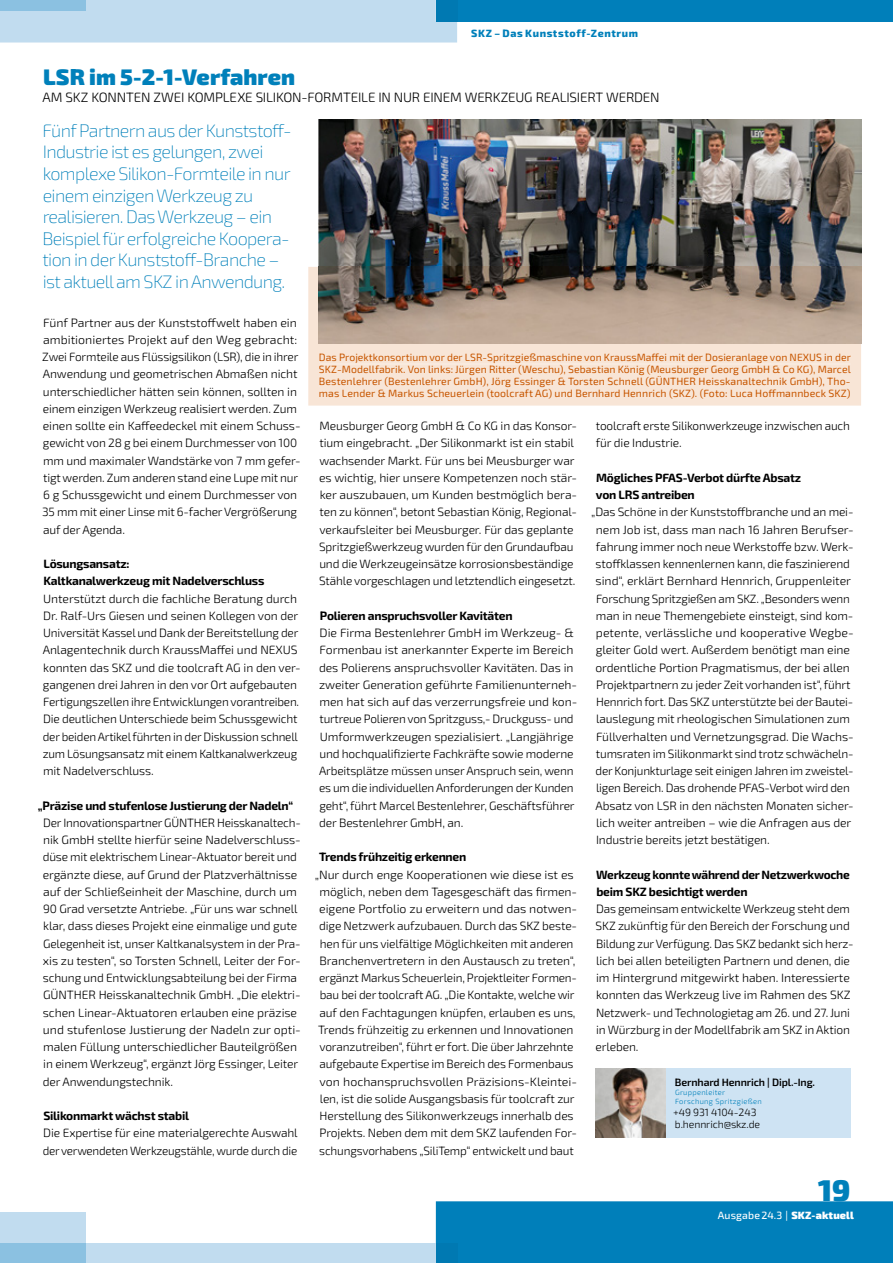
<style>
.page{position:relative;width:893px;height:1263px;background:#fff}
.page>*{position:absolute;margin:0;border:0;box-sizing:border-box;transform-origin:0 0}
.t1{font:900 30px "Exo 2";color:#0080ba}
.t2{font:900 22.5px "Exo 2";letter-spacing:.005em;color:#0080ba}
.t3{font:200 18px/21.6px "Exo 2";letter-spacing:-.035em;color:#0080ba}
.t4{font:300 13.5px "Exo 2";letter-spacing:-.015em;color:#000}
.t5{font:300 12px/17.2px "Exo 2";letter-spacing:-.01em;color:#000}
.t6{font:700 12px/17.2px "Exo 2";letter-spacing:-.02em;color:#000}
.t7{font:10.5px/12px "Exo 2";letter-spacing:.01em;color:#c75600;text-align:justify}
.t8{font:300 10.5px/12px "Exo 2";letter-spacing:-.01em;color:#000}
.t9{font:600 10.5px "Exo 2";letter-spacing:-.01em;color:#000}
.t10{font:800 10.5px "Exo 2";letter-spacing:.055em;color:#0080ba}
.t11{font:500 10.5px "Exo 2";letter-spacing:.01em;color:#fff}
.t12{font:300 7.5px/9px "Exo 2";letter-spacing:.04em;color:#0080ba}
.s1{font-weight:900}
</style>
<div class="page">
<div style="left:436px;top:1201px;width:457px;height:62px;background:#007fba"></div>
<div style="left:85px;top:1244px;width:351px;height:19px;background:#c1dcef"></div>
<div style="left:436px;top:1244px;width:21px;height:19px;background:#0079b2"></div>
<div style="left:0;top:0;width:457px;height:43px;background:#c1dcef"></div>
<div style="left:457px;top:0;width:436px;height:21px;background:#007fba"></div>
<div style="left:436px;top:0;width:21px;height:21px;background:#0079b2"></div>
<div style="left:0;top:1212px;width:85px;height:32px;background:#c1dcef"></div>
<div style="left:0;top:1244px;width:85px;height:19px;background:#8bc1e1"></div>
<div style="left:0;top:0;width:85px;height:11px;background:#8bc1e1"></div>
<div style="left:595px;top:1068px;width:255px;height:69px;background:#cee3f3"></div>
<img style="left:595px;top:1068px;width:70px;height:69px">
<img style="left:319px;top:120px;width:542px;height:147px">
<svg style="left:308px;top:267px;width:553px;height:139px;background:#ab9b8d"></svg>
<div style="left:320px;top:353px;width:530px;height:10px;background:#f8e5d6"></div>
<div style="left:319px;top:365px;width:532px;height:10px;background:#f8e5d6"></div>
<div style="left:320px;top:376px;width:530px;height:11px;background:#f8e5d6"></div>
<div style="left:320px;top:389px;width:530px;height:10px;background:#f8e5d6"></div>
<p class="t10" style="left:471px;top:25px;width:168px">SKZ – Das Kunststoff-Zentrum</p>
<h2 class="t2" style="left:43px;top:59px;width:253px">LSR im 5-2-1-Verfahren</h2>
<p class="t4" style="left:42px;top:88px;width:619px">AM SKZ KONNTEN ZWEI KOMPLEXE SILIKON-FORMTEILE IN NUR EINEM WERKZEUG REALISIERT WERDEN</p>
<p class="t3" style="left:42px;top:119px;width:251px">Fünf Partnern aus der Kunststoff-<br>Industrie ist es gelungen, zwei komplexe Silikon-Formteile in nur einem einzigen Werkzeug zu realisieren. Das Werkzeug – ein<br>Beispiel für erfolgreiche Koopera&shy;tion in der Kunststoff-Branche – ist aktuell am SKZ in Anwendung.</p>
<p class="t5" style="left:42px;top:313px;width:260px">Fünf Partner aus der Kunststoffwelt haben ein ambitioniertes Projekt auf den Weg gebracht:<br>Zwei Formteile aus Flüssigsilikon (LSR), die in ihrer Anwendung und geometrischen Abmaßen nicht unterschiedlicher hätten sein können, sollten in einem einzigen Werkzeug realisiert werden. Zum einen sollte ein Kaffeedeckel mit einem Schuss&shy;gewicht von 28 g bei einem Durchmesser von 100 mm und maximaler Wandstärke von 7 mm gefer&shy;tigt werden. Zum anderen stand eine Lupe mit nur 6 g Schussgewicht und einem Durchmesser von 35 mm mit einer Linse mit 6-facher Vergrößerung auf der Agenda.</p>
<p class="t6" style="left:43px;top:555px;width:222px">Lösungsansatz:<br>Kaltkanalwerkzeug mit Nadelverschluss</p>
<p class="t5" style="left:43px;top:589px;width:259px">Unterstützt durch die fachliche Beratung durch Dr. Ralf-Urs Giesen und seinen Kollegen von der Universität Kassel und Dank der Bereitstellung der Anlagentechnik durch KraussMaffei und NEXUS konnten das SKZ und die toolcraft AG in den ver&shy;gangenen drei Jahren in den vor Ort aufgebauten Fertigungszellen ihre Entwicklungen vorantreiben.<br>Die deutlichen Unterschiede beim Schussgewicht der beiden Artikel führten in der Diskussion schnell zum Lösungsansatz mit einem Kaltkanalwerkzeug mit Nadelverschluss.</p>
<p class="t6" style="left:38px;top:796px;width:257px">„Präzise und stufenlose Justierung der Nadeln“</p>
<p class="t5" style="left:43px;top:814px;width:260px">Der Innovationspartner GÜNTHER Heisskanaltech&shy;nik GmbH stellte hierfür seine Nadelverschluss&shy;düse mit elektrischem Linear-Aktuator bereit und ergänzte diese, auf Grund der Platzverhältnisse auf der Schließeinheit der Maschine, durch um 90 Grad versetzte Antriebe. „Für uns war schnell klar, dass dieses Projekt eine einmalige und gute Gelegenheit ist, unser Kaltkanalsystem in der Pra&shy;xis zu testen“, so Torsten Schnell, Leiter der For&shy;schung und Entwicklungsabteilung bei der Firma GÜNTHER Heisskanaltechnik GmbH. „Die elektri&shy;schen Linear-Aktuatoren erlauben eine präzise und stufenlose Justierung der Nadeln zur opti&shy;malen Füllung unterschiedlicher Bauteilgrößen in einem Werkzeug“, ergänzt Jörg Essinger, Leiter der Anwendungstechnik.</p>
<p class="t6" style="left:43px;top:1107px;width:147px">Silikonmarkt wächst stabil</p>
<p class="t5" style="left:43px;top:1124px;width:256px">Die Expertise für eine materialgerechte Auswahl der verwendeten Werkzeugstähle, wurde durch die</p>
<p class="t7" style="left:319px;top:351px;width:533px">Das Projektkonsortium vor der LSR-Spritzgießmaschine von KraussMaffei mit der Dosieranlage von NEXUS in der SKZ-Modellfabrik. Von links: Jürgen Ritter (Weschu), Sebastian König (Meusburger Georg GmbH &amp; Co KG), Marcel Bestenlehrer (Bestenlehrer GmbH), Jörg Essinger &amp; Torsten Schnell (GÜNTHER Heisskanaltechnik GmbH), Tho&shy;mas Lender &amp; Markus Scheuerlein (toolcraft AG) und Bernhard Hennrich (SKZ). (Foto: Luca Hoffmannbeck SKZ)</p>
<p class="t5" style="left:319px;top:417px;width:260px">Meusburger Georg GmbH &amp; Co KG in das Konsor&shy;tium eingebracht. „Der Silikonmarkt ist ein stabil wachsender Markt. Für uns bei Meusburger war es wichtig, hier unsere Kompetenzen noch stär&shy;ker auszubauen, um Kunden bestmöglich bera&shy;ten zu können“, betont Sebastian König, Regional&shy;verkaufsleiter bei Meusburger. Für das geplante Spritzgießwerkzeug wurden für den Grundaufbau und die Werkzeugeinsätze korrosionsbeständige Stähle vorgeschlagen und letztendlich eingesetzt.</p>
<p class="t6" style="left:320px;top:606px;width:194px">Polieren anspruchsvoller Kavitäten</p>
<p class="t5" style="left:319px;top:624px;width:260px">Die Firma Bestenlehrer GmbH im Werkzeug- &amp; Formenbau ist anerkannter Experte im Bereich des Polierens anspruchsvoller Kavitäten. Das in zweiter Generation geführte Familienunterneh&shy;men hat sich auf das verzerrungsfreie und kon&shy;turtreue Polieren von Spritzguss,- Druckguss- und Umformwerkzeugen spezialisiert. „Langjährige und hochqualifizierte Fachkräfte sowie moderne Arbeitsplätze müssen unser Anspruch sein, wenn es um die individuellen Anforderungen der Kunden geht“, führt Marcel Bestenlehrer, Geschäftsführer der Bestenlehrer GmbH, an.</p>
<p class="t6" style="left:319px;top:848px;width:149px">Trends frühzeitig erkennen</p>
<p class="t5" style="left:315px;top:865px;width:264px">„Nur durch enge Kooperationen wie diese ist es möglich, neben dem Tagesgeschäft das firmen&shy;eigene Portfolio zu erweitern und das notwen&shy;dige Netzwerk aufzubauen. Durch das SKZ beste&shy;hen für uns vielfältige Möglichkeiten mit anderen Branchenvertretern in den Austausch zu treten“, ergänzt Markus Scheuerlein, Projektleiter Formen&shy;bau bei der toolcraft AG. „Die Kontakte, welche wir auf den Fachtagungen knüpfen, erlauben es uns, Trends frühzeitig zu erkennen und Innovationen voranzutreiben“, führt er fort. Die über Jahrzehnte aufgebaute Expertise im Bereich des Formenbaus von hochanspruchsvollen Präzisions-Kleintei&shy;len, ist die solide Ausgangsbasis für toolcraft zur Herstellung des Silikonwerkzeugs innerhalb des Projekts. Neben dem mit dem SKZ laufenden For&shy;schungsvorhabens „SiliTemp“ entwickelt und baut</p>
<p class="t5" style="left:596px;top:417px;width:256px">toolcraft erste Silikonwerkzeuge inzwischen auch für die Industrie.</p>
<p class="t6" style="left:596px;top:468px;width:207px">Mögliches PFAS-Verbot dürfte Absatz von LRS antreiben</p>
<p class="t5" style="left:595px;top:503px;width:260px;text-indent:-4px">„Das Schöne in der Kunststoffbranche und an mei&shy;nem Job ist, dass man nach 16 Jahren Berufser&shy;fahrung immer noch neue Werkstoffe bzw. Werk&shy;stoffklassen kennenlernen kann, die faszinierend sind“, erklärt Bernhard Hennrich, Gruppenleiter Forschung Spritzgießen am SKZ. „Besonders wenn man in neue Themengebiete einsteigt, sind kom&shy;petente, verlässliche und kooperative Wegbe&shy;gleiter Gold wert. Außerdem benötigt man eine ordentliche Portion Pragmatismus, der bei allen Projektpartnern zu jeder Zeit vorhanden ist“, führt Hennrich fort. Das SKZ unterstützte bei der Bautei&shy;lauslegung mit rheologischen Simulationen zum Füllverhalten und Vernetzungsgrad. Die Wachs&shy;tumsraten im Silikonmarkt sind trotz schwächeln&shy;der Konjunkturlage seit einigen Jahren im zweistel&shy;ligen Bereich. Das drohende PFAS-Verbot wird den Absatz von LSR in den nächsten Monaten sicher&shy;lich weiter antreiben – wie die Anfragen aus der Industrie bereits jetzt bestätigen.</p>
<p class="t6" style="left:596px;top:865px;width:255px">Werkzeug konnte während der Netzwerkwoche beim SKZ besichtigt werden</p>
<p class="t5" style="left:596px;top:900px;width:259px">Das gemeinsam entwickelte Werkzeug steht dem SKZ zukünftig für den Bereich der Forschung und Bildung zur Verfügung. Das SKZ bedankt sich herz&shy;lich bei allen beteiligten Partnern und denen, die im Hintergrund mitgewirkt haben. Interessierte konnten das Werkzeug live im Rahmen des SKZ Netzwerk- und Technologietag am 26. und 27. Juni in Würzburg in der Modellfabrik am SKZ in Aktion erleben.</p>
<p class="t9" style="left:675px;top:1074px;width:142px">Bernhard Hennrich | Dipl.-Ing.</p>
<p class="t12" style="left:675px;top:1087px;width:88px">Gruppenleiter<br>Forschung Spritzgießen</p>
<p class="t8" style="left:673px;top:1105px;width:89px">+49 931 4104-243 b.hennrich@skz.de</p>
<h1 class="t1" style="left:818px;top:1166px;width:34px">19</h1>
<p class="t11" style="left:718px;top:1208px;width:138px">Ausgabe 24.3 | <span class="s1">SKZ-aktuell</span></p>
</div>
